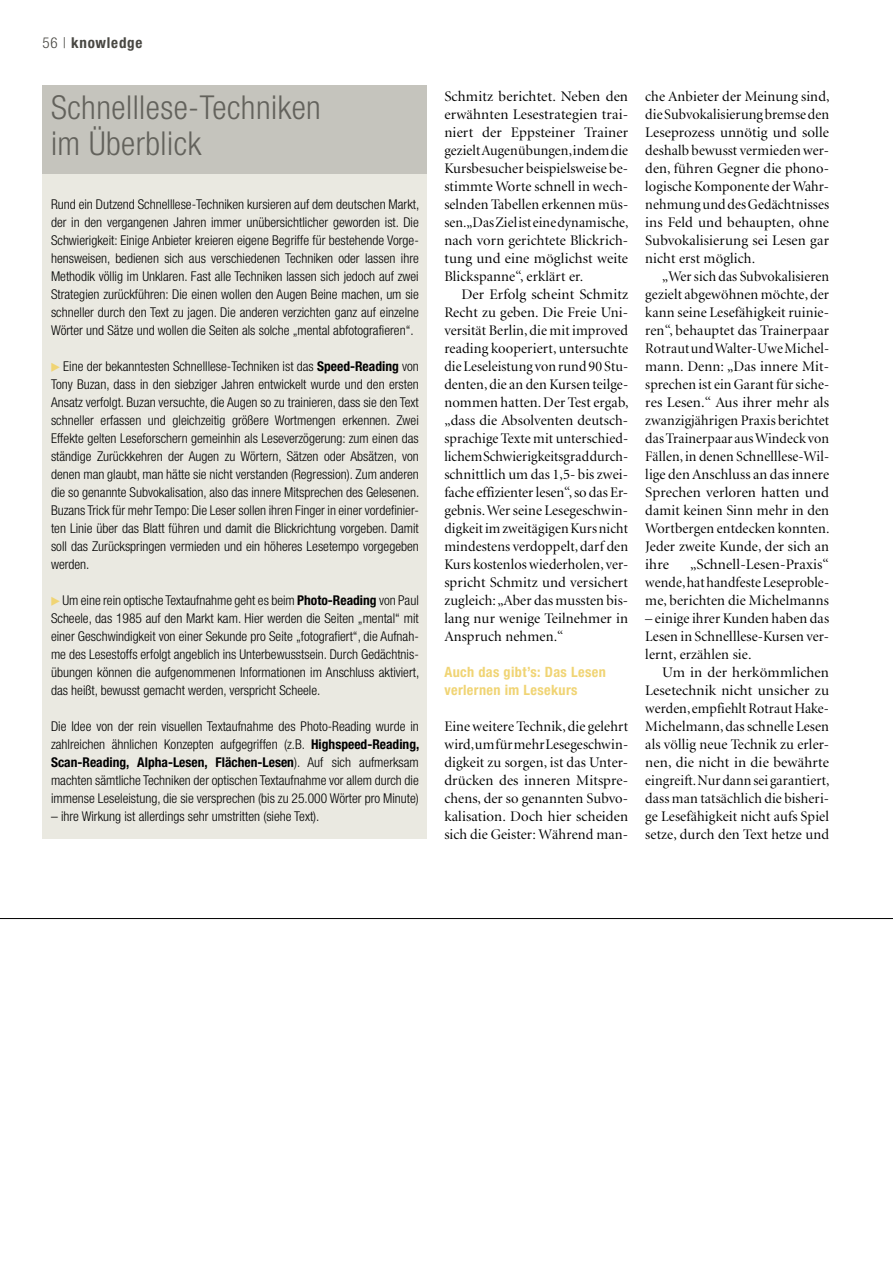
<style>
.page{position:relative;width:893px;height:1263px;background:#fff}
.page>*{position:absolute;margin:0;border:0;box-sizing:border-box;transform-origin:0 0}
.t1{font:300 condensed 33px/36px "Helvetica Neue LT";letter-spacing:.015em;color:#63625c}
.t2{font:700 condensed 15px "Helvetica Neue LT";letter-spacing:.05em;color:#484742}
.t3{font:14.7px/18px "Minion Display";letter-spacing:.01em;color:#000;text-align:justify}
.t4{font:700 condensed 14.25px/18px "Helvetica Neue LT";letter-spacing:.025em;color:#f0d474}
.t5{font:300 condensed 13.5px/18px "Helvetica Neue LT";color:#000;text-align:justify}
.s1{font-weight:300}
.s2{font-weight:700}
</style>
<div class="page">
<hr style="left:0;top:918px;width:893px;height:1px;background:#000">
<div style="left:43px;top:125px;width:384px;height:714px;background:#eae9e1"></div>
<div style="left:43px;top:85px;width:384px;height:88px;background:#c5c4bd"></div>
<p class="t2" style="left:43px;top:34px;width:101px"><span class="s1">56 |</span> knowledge</p>
<h1 class="t1" style="left:51px;top:89px;width:271px">Schnelllese-Techniken im Überblick</h1>
<p class="t5" style="left:51px;top:195px;width:370px">Rund ein Dutzend Schnelllese-Techniken kursieren auf dem deutschen Markt, der in den vergangenen Jahren immer unübersichtlicher geworden ist. Die Schwierigkeit: Einige Anbieter kreieren eigene Begriffe für bestehende Vorge&shy;hensweisen, bedienen sich aus verschiedenen Techniken oder lassen ihre Methodik völlig im Unklaren. Fast alle Techniken lassen sich jedoch auf zwei Strategien zurückführen: Die einen wollen den Augen Beine machen, um sie schneller durch den Text zu jagen. Die anderen verzichten ganz auf einzelne Wörter und Sätze und wollen die Seiten als solche „mental abfotografieren“.</p>
<p class="t5" style="left:51px;top:357px;width:370px;text-indent:12px">Eine der bekanntesten Schnelllese-Techniken ist das <span class="s2">Speed-Reading</span> von Tony Buzan, dass in den siebziger Jahren entwickelt wurde und den ersten Ansatz verfolgt. Buzan versuchte, die Augen so zu trainieren, dass sie den Text schneller erfassen und gleichzeitig größere Wortmengen erkennen. Zwei Effekte gelten Leseforschern gemeinhin als Leseverzögerung: zum einen das ständige Zurückkehren der Augen zu Wörtern, Sätzen oder Absätzen, von denen man glaubt, man hätte sie nicht verstanden (Regression). Zum anderen die so genannte Subvokalisation, also das innere Mitsprechen des Gelesenen.<br>Buzans Trick für mehr Tempo: Die Leser sollen ihren Finger in einer vordefinier&shy;ten Linie über das Blatt führen und damit die Blickrichtung vorgeben. Damit soll das Zurückspringen vermieden und ein höheres Lesetempo vorgegeben werden.</p>
<p class="t5" style="left:51px;top:591px;width:370px;text-indent:11px">Um eine rein optische Textaufnahme geht es beim <span class="s2">Photo-Reading</span> von Paul Scheele, das 1985 auf den Markt kam. Hier werden die Seiten „mental“ mit einer Geschwindigkeit von einer Sekunde pro Seite „fotografiert“, die Aufnah&shy;me des Lesestoffs erfolgt angeblich ins Unterbewusstsein. Durch Gedächtnis&shy;übungen können die aufgenommenen Informationen im Anschluss aktiviert, das heißt, bewusst gemacht werden, verspricht Scheele.</p>
<p class="t5" style="left:51px;top:717px;width:370px">Die Idee von der rein visuellen Textaufnahme des Photo-Reading wurde in zahlreichen ähnlichen Konzepten aufgegriffen (z.B. <span class="s2">Highspeed-Reading, Scan-Reading, Alpha-Lesen, Flächen-Lesen</span>). Auf sich aufmerksam machten sämtliche Techniken der optischen Textaufnahme vor allem durch die immense Leseleistung, die sie versprechen (bis zu 25.000 Wörter pro Minute)</p>
<p class="t5" style="left:51px;top:807px;width:270px">– ihre Wirkung ist allerdings sehr umstritten (siehe Text).</p>
<p class="t3" style="left:444px;top:88px;width:186px">Schmitz berichtet. Neben den erwähnten Lesestrategien trai&shy;niert der Eppsteiner Trainer gezielt Augenübungen, indem die Kursbesucher beispielsweise be&shy;stimmte Worte schnell in wech&shy;selnden Tabellen erkennen müs&shy;sen. „Das Ziel ist eine dynamische, nach vorn gerichtete Blickrich&shy;tung und eine möglichst weite Blickspanne“, erklärt er.</p>
<p class="t3" style="left:444px;top:286px;width:186px;text-indent:17px">Der Erfolg scheint Schmitz Recht zu geben. Die Freie Uni&shy;versität Berlin, die mit improved reading kooperiert, untersuchte die Leseleistung von rund 90 Stu&shy;denten, die an den Kursen teilge&shy;nommen hatten. Der Test ergab, „dass die Absolventen deutsch&shy;sprachige Texte mit unterschied&shy;lichem Schwierigkeitsgrad durch&shy;schnittlich um das 1,5- bis zwei&shy;fache effizienter lesen“, so das Er&shy;gebnis. Wer seine Lesegeschwin&shy;digkeit im zweitägigen Kurs nicht mindestens verdoppelt, darf den Kurs kostenlos wiederholen, ver&shy;spricht Schmitz und versichert zugleich: „Aber das mussten bis&shy;lang nur wenige Teilnehmer in Anspruch nehmen.“</p>
<p class="t4" style="left:444px;top:663px;width:163px">Auch das gibt’s: Das Lesen verlernen im Lesekurs</p>
<p class="t3" style="left:444px;top:718px;width:185px">Eine weitere Technik, die gelehrt wird, um für mehr Lesegeschwin&shy;digkeit zu sorgen, ist das Unter&shy;drücken des inneren Mitspre&shy;chens, der so genannten Subvo&shy;kalisation. Doch hier scheiden sich die Geister: Während man-</p>
<p class="t3" style="left:645px;top:88px;width:186px">che Anbieter der Meinung sind, die Subvokalisierung bremse den Leseprozess unnötig und solle deshalb bewusst vermieden wer&shy;den, führen Gegner die phono&shy;logische Komponente der Wahr&shy;nehmung und des Gedächtnisses ins Feld und behaupten, ohne Subvokalisierung sei Lesen gar nicht erst möglich.</p>
<p class="t3" style="left:645px;top:268px;width:186px;text-indent:17px">„Wer sich das Subvokalisieren gezielt abgewöhnen möchte, der kann seine Lesefähigkeit ruinie&shy;ren“, behauptet das Trainerpaar Rotraut und Walter-Uwe Michel&shy;mann. Denn: „Das innere Mit&shy;sprechen ist ein Garant für siche&shy;res Lesen.“ Aus ihrer mehr als zwanzigjährigen Praxis berichtet das Trainerpaar aus Windeck von Fällen, in denen Schnelllese-Wil&shy;lige den Anschluss an das innere Sprechen verloren hatten und damit keinen Sinn mehr in den Wortbergen entdecken konnten.<br>Jeder zweite Kunde, der sich an ihre</p>
<p class="t3" style="left:645px;top:556px;width:185px;text-indent:45px">„Schnell-Lesen-Praxis“ wende, hat handfeste Leseproble&shy;me, berichten die Michelmanns</p>
<p class="t3" style="left:645px;top:610px;width:185px">– einige ihrer Kunden haben das Lesen in Schnelllese-Kursen ver&shy;lernt, erzählen sie.</p>
<p class="t3" style="left:645px;top:664px;width:186px;text-indent:17px">Um in der herkömmlichen Lesetechnik nicht unsicher zu werden, empfiehlt Rotraut Hake-Michelmann, das schnelle Lesen als völlig neue Technik zu erler&shy;nen, die nicht in die bewährte eingreift. Nur dann sei garantiert, dass man tatsächlich die bisheri&shy;ge Lesefähigkeit nicht aufs Spiel setze, durch den Text hetze und</p>
</div>
